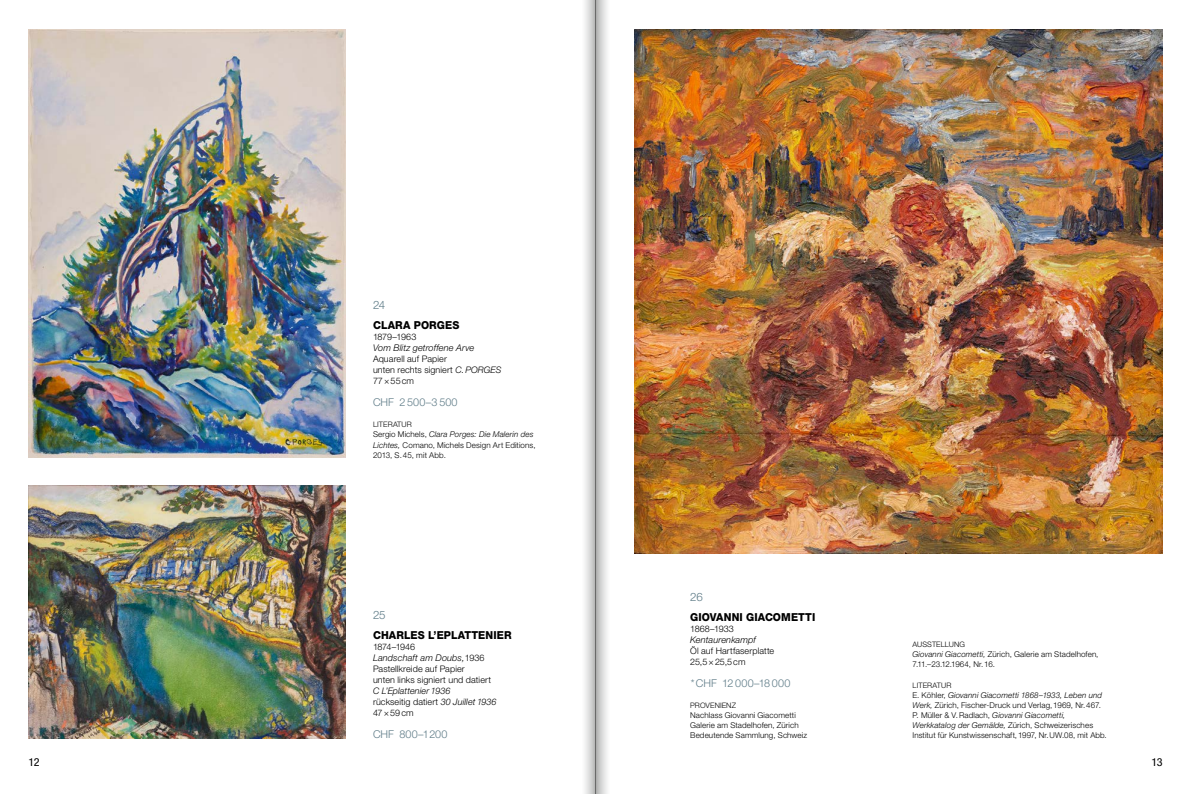
<style>
.page{position:relative;width:1191px;height:794px;background:#fff}
.page>*{position:absolute;margin:0;border:0;box-sizing:border-box;transform-origin:0 0}
.t1{font:300 11.5px "Helvetica Neue LT Std";color:#5e7b87}
.t2{font:800 11px "Helvetica Neue LT Std";letter-spacing:.01em;color:#000;scale:.95 1}
.t3{font:condensed 11px "Helvetica Neue LT Std";color:#000;scale:1.1 1}
.t4{font:300 10.8px "Helvetica Neue LT Std";letter-spacing:.005em;color:#5e7b87}
.t5{font:italic 300 9.2px "Helvetica Neue LT Std";letter-spacing:.005em;color:#000}
.t6{font:300 9px/11px "Helvetica Neue LT Std";letter-spacing:.01em;color:#000}
.t7{font:italic 300 9px/11px "Helvetica Neue LT Std";letter-spacing:.01em;color:#000}
.t8{font:300 9px "Helvetica Neue LT Std";letter-spacing:-.04em;color:#000}
.t9{font:300 9px "Helvetica Neue LT Std";letter-spacing:-.02em;color:#000}
.t10{font:300 8px/10px "Helvetica Neue LT Std";letter-spacing:.015em;color:#000}
.t11{font:300 7.5px "Helvetica Neue LT Std";letter-spacing:.015em;color:#000}
.s1{font-style:italic}
.s2{font-style:normal;font-size:9px}
.s3{font-style:normal}
</style>
<div class="page">
<img style="left:28px;top:30px;width:317px;height:427px">
<img style="left:28px;top:486px;width:317px;height:252px">
<img style="left:634px;top:30px;width:528px;height:524px">
<svg style="left:585px;top:0;width:10px;height:794px"></svg>
<svg style="left:595px;top:0;width:12px;height:794px"></svg>
<h1 class="t1" style="left:373px;top:297px;width:14px">24</h1>
<h2 class="t2" style="left:373px;top:319px;width:92px">CLARA PORGES</h2>
<p class="t9" style="left:373px;top:331px;width:45px">1879–1963</p>
<p class="t5" style="left:373px;top:342px;width:103px">Vom Blitz getroffene Arve</p>
<p class="t6" style="left:373px;top:353px;width:130px">Aquarell auf Papier<br>unten rechts signiert <span class="s1">C.PORGES<br></span>77×55cm</p>
<h3 class="t4" style="left:373px;top:396px;width:86px">CHF 2 500–3 500</h3>
<p class="t11" style="left:373px;top:420px;width:40px">LITERATUR</p>
<p class="t10" style="left:373px;top:429px;width:164px">Sergio Michels, <span class="s1">Clara Porges: Die Malerin des<br>Lichtes,</span> Comano, Michels Design Art Editions,<br>2013, S.45, mit Abb.</p>
<h1 class="t1" style="left:373px;top:608px;width:14px">25</h1>
<h2 class="t2" style="left:373px;top:629px;width:148px">CHARLES L’EPLATTENIER</h2>
<p class="t8" style="left:373px;top:641px;width:44px">1874–1946</p>
<p class="t5" style="left:373px;top:652px;width:113px">Landschaft am Doubs,<span class="s2">1936</span></p>
<p class="t6" style="left:373px;top:663px;width:119px">Pastellkreide auf Papier<br>unten links signiert und datiert</p>
<p class="t7" style="left:373px;top:685px;width:125px">C L’Eplattenier 1936<br><span class="s3">rückseitig datiert</span> 30 Juillet 1936<br><span class="s3">47×59cm</span></p>
<h3 class="t4" style="left:373px;top:728px;width:76px">CHF 800–1200</h3>
<h1 class="t1" style="left:690px;top:589px;width:14px">26</h1>
<h2 class="t2" style="left:690px;top:610px;width:133px">GIOVANNI GIACOMETTI</h2>
<p class="t6" style="left:690px;top:623px;width:45px">1868–1933</p>
<p class="t5" style="left:690px;top:634px;width:67px">Kentaurenkampf</p>
<p class="t6" style="left:690px;top:645px;width:86px">Öl auf Hartfaserplatte<br>25,5×25,5cm</p>
<h3 class="t4" style="left:690px;top:676px;width:101px">*CHF 12 000–18 000</h3>
<p class="t11" style="left:690px;top:701px;width:47px">PROVENIENZ</p>
<p class="t10" style="left:690px;top:710px;width:118px">Nachlass Giovanni Giacometti<br>Galerie am Stadelhofen, Zürich<br>Bedeutende Sammlung, Schweiz</p>
<p class="t11" style="left:912px;top:640px;width:54px">AUSSTELLUNG</p>
<p class="t10" style="left:912px;top:649px;width:187px"><span class="s1">Giovanni Giacometti,</span> Zürich, Galerie am Stadelhofen,<br>7.11.–23.12.1964, Nr.16.</p>
<p class="t11" style="left:912px;top:681px;width:40px">LITERATUR</p>
<p class="t10" style="left:912px;top:690px;width:196px">E. Köhler, <span class="s1">Giovanni Giacometti 1868–1933, Leben und Werk,</span> Zürich, Fischer-Druck und Verlag,1969, Nr.467.<br>P. Müller &amp; V.Radlach, <span class="s1">Giovanni Giacometti, Werkkatalog der Gemälde,</span> Zürich, Schweizerisches Institut für Kunstwissenschaft,1997, Nr.UW.08, mit Abb.</p>
<h2 class="t3" style="left:28px;top:756px;width:12px">12</h2>
<h2 class="t3" style="left:1151px;top:756px;width:12px">13</h2>
</div>
